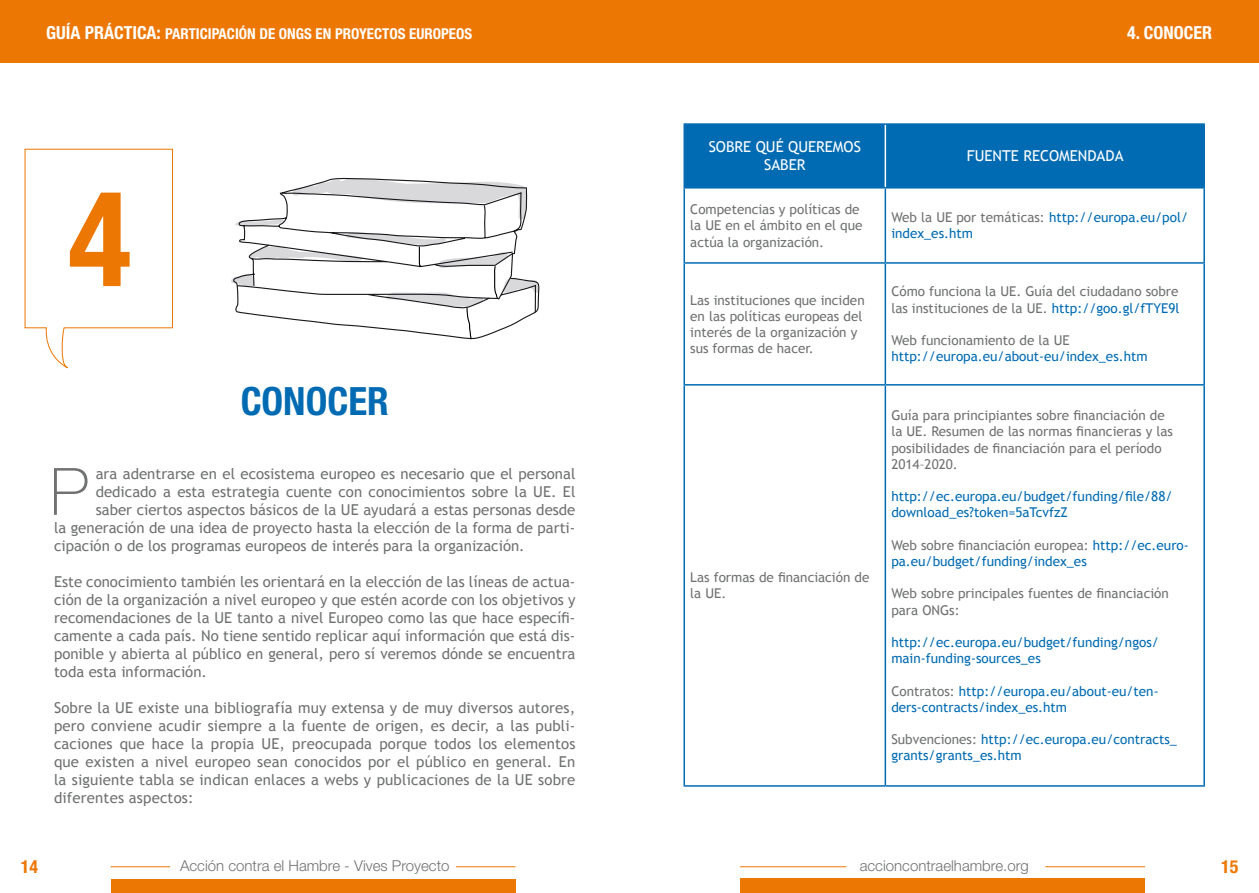
<style>
.page{position:relative;width:1259px;height:893px;background:#fff}
.page>*{position:absolute;margin:0;border:0;box-sizing:border-box;transform-origin:0 0}
.t1{font:700 condensed 132px "Helvetica Neue";color:#ed7703}
.t2{font:100 65.4px "Helvetica Neue";color:#707172}
.t3{font:700 condensed 39px "Helvetica Neue";color:#006bb2}
.t4{font:700 condensed 18px "Helvetica Neue";color:#fff}
.t5{font:700 condensed 18px "Helvetica Neue";color:#ed7703}
.t6{font:15px/18px "Trebuchet MS";color:#707172;text-align:justify}
.t7{font:300 15px "Helvetica Neue";color:#707172}
.t8{font:700 condensed 15px "Helvetica Neue";color:#fff}
.t9{font:15px/18px "Trebuchet MS";color:#fff;text-align:center}
.t10{font:13.5px/16.2px "Trebuchet MS";color:#707172}
.t11{font:13.5px/16.2px "Trebuchet MS";color:#006bb2}
.s1{font-size:18px}
.s2{color:#707172}
.s3{color:#006bb2}
</style>
<div class="page">
<div style="left:0;top:0;width:629px;height:62px;background:#ed7703"></div>
<hr style="left:111px;top:866px;width:59px;height:1px;background:#ed7703">
<hr style="left:456px;top:866px;width:59px;height:1px;background:#ed7703">
<div style="left:111px;top:879px;width:404px;height:14px;background:#ed7703"></div>
<div style="left:629px;top:0;width:630px;height:62px;background:#ed7703"></div>
<hr style="left:740px;top:866px;width:106px;height:1px;background:#ed7703">
<hr style="left:1045px;top:866px;width:100px;height:1px;background:#ed7703">
<div style="left:740px;top:879px;width:405px;height:14px;background:#ed7703"></div>
<svg style="left:24px;top:148px;width:149px;height:220px"></svg>
<div style="left:685px;top:125px;width:518px;height:62px;background:#006bb2"></div>
<hr style="left:884px;top:125px;width:2px;height:62px;background:#fff">
<hr style="left:683px;top:123px;width:202px;height:2px;background:#006bb2">
<hr style="left:683px;top:125px;width:2px;height:62px;background:#006bb2">
<hr style="left:885px;top:123px;width:320px;height:2px;background:#006bb2">
<hr style="left:1203px;top:125px;width:2px;height:62px;background:#006bb2">
<hr style="left:683px;top:187px;width:202px;height:2px;background:#006bb2">
<hr style="left:683px;top:189px;width:2px;height:73px;background:#006bb2">
<hr style="left:885px;top:187px;width:320px;height:2px;background:#006bb2">
<hr style="left:884px;top:189px;width:2px;height:73px;background:#006bb2">
<hr style="left:1203px;top:189px;width:2px;height:73px;background:#006bb2">
<hr style="left:683px;top:262px;width:202px;height:2px;background:#006bb2">
<hr style="left:683px;top:264px;width:2px;height:120px;background:#006bb2">
<hr style="left:885px;top:262px;width:320px;height:2px;background:#006bb2">
<hr style="left:884px;top:264px;width:2px;height:120px;background:#006bb2">
<hr style="left:1203px;top:264px;width:2px;height:120px;background:#006bb2">
<hr style="left:683px;top:384px;width:202px;height:2px;background:#006bb2">
<hr style="left:683px;top:386px;width:2px;height:399px;background:#006bb2">
<hr style="left:885px;top:384px;width:320px;height:2px;background:#006bb2">
<hr style="left:884px;top:386px;width:2px;height:399px;background:#006bb2">
<hr style="left:1203px;top:386px;width:2px;height:399px;background:#006bb2">
<hr style="left:683px;top:785px;width:202px;height:2px;background:#006bb2">
<hr style="left:885px;top:785px;width:320px;height:2px;background:#006bb2">
<svg style="left:231px;top:178px;width:309px;height:162px"></svg>
<p class="t8" style="left:46px;top:24px;width:427px"><span class="s1">GUÍA PRÁCTICA:</span> PARTICIPACIÓN DE ONGS EN PROYECTOS EUROPEOS</p>
<p class="t4" style="left:1127px;top:21px;width:86px">4. CONOCER</p>
<h1 class="t1" style="left:68px;top:159px;width:65px">4</h1>
<h3 class="t3" style="left:241px;top:378px;width:150px">CONOCER</h3>
<h2 class="t2" style="left:50px;top:454px;width:40px">P</h2>
<p class="t6" style="left:96px;top:465px;width:481px">ara adentrarse en el ecosistema europeo es necesario que el personal</p>
<p class="t6" style="left:96px;top:483px;width:481px">dedicado a esta estrategia cuente con conocimientos sobre la UE. El</p>
<p class="t6" style="left:96px;top:501px;width:481px">saber ciertos aspectos básicos de la UE ayudará a estas personas desde</p>
<p class="t6" style="left:54px;top:519px;width:523px">la generación de una idea de proyecto hasta la elección de la forma de parti-</p>
<p class="t6" style="left:54px;top:537px;width:472px">cipación o de los programas europeos de interés para la organización.</p>
<p class="t6" style="left:54px;top:573px;width:523px">Este conocimiento también les orientará en la elección de las líneas de actua&shy;ción de la organización a nivel europeo y que estén acorde con los objetivos y recomendaciones de la UE tanto a nivel Europeo como las que hace específi&shy;camente a cada país. No tiene sentido replicar aquí información que está dis&shy;ponible y abierta al público en general, pero sí veremos dónde se encuentra toda esta información.</p>
<p class="t6" style="left:54px;top:699px;width:523px">Sobre la UE existe una bibliografía muy extensa y de muy diversos autores, pero conviene acudir siempre a la fuente de origen, es decir, a las publi&shy;caciones que hace la propia UE, preocupada porque todos los elementos que existen a nivel europeo sean conocidos por el público en general. En la siguiente tabla se indican enlaces a webs y publicaciones de la UE sobre diferentes aspectos:</p>
<p class="t9" style="left:708px;top:138px;width:154px">SOBRE QUÉ QUEREMOS<br>SABER</p>
<p class="t9" style="left:967px;top:147px;width:158px">FUENTE RECOMENDADA</p>
<p class="t10" style="left:690px;top:201px;width:174px">Competencias y políticas de la UE en el ámbito en el que actúa la organización.</p>
<p class="t11" style="left:891px;top:210px;width:298px"><span class="s2">Web la UE por temáticas:</span> http://europa.eu/pol/ index_es.htm</p>
<p class="t10" style="left:690px;top:292px;width:176px">Las instituciones que inciden en las políticas europeas del interés de la organización y sus formas de hacer.</p>
<p class="t10" style="left:891px;top:284px;width:289px">Cómo funciona la UE. Guía del ciudadano sobre las instituciones de la UE. <span class="s3">http://goo.gl/fTYE9l</span></p>
<p class="t10" style="left:891px;top:332px;width:180px">Web funcionamiento de la UE</p>
<p class="t11" style="left:891px;top:349px;width:258px">http://europa.eu/about-eu/index_es.htm</p>
<p class="t10" style="left:690px;top:570px;width:181px">Las formas de financiación de la UE.</p>
<p class="t10" style="left:891px;top:408px;width:283px">Guía para principiantes sobre financiación de la UE. Resumen de las normas financieras y las posibilidades de financiación para el período 2014–2020.</p>
<p class="t11" style="left:891px;top:489px;width:283px">http://ec.europa.eu/budget/funding/file/88/ download_es?token=5aTcvfzZ</p>
<p class="t11" style="left:891px;top:537px;width:299px"><span class="s2">Web sobre financiación europea:</span> http://ec.euro&shy;pa.eu/budget/funding/index_es</p>
<p class="t10" style="left:891px;top:586px;width:279px">Web sobre principales fuentes de financiación para ONGs:</p>
<p class="t11" style="left:891px;top:634px;width:269px">http://ec.europa.eu/budget/funding/ngos/ main-funding-sources_es</p>
<p class="t11" style="left:891px;top:683px;width:269px"><span class="s2">Contratos:</span> http://europa.eu/about-eu/ten&shy;ders-contracts/index_es.htm</p>
<p class="t11" style="left:891px;top:732px;width:287px"><span class="s2">Subvenciones:</span> http://ec.europa.eu/contracts_ grants/grants_es.htm</p>
<p class="t5" style="left:21px;top:856px;width:19px">14</p>
<p class="t7" style="left:180px;top:856px;width:271px">Acción contra el Hambre - Vives Proyecto</p>
<p class="t5" style="left:1221px;top:856px;width:19px">15</p>
<p class="t7" style="left:859px;top:856px;width:170px">accioncontraelhambre.org</p>
</div>
